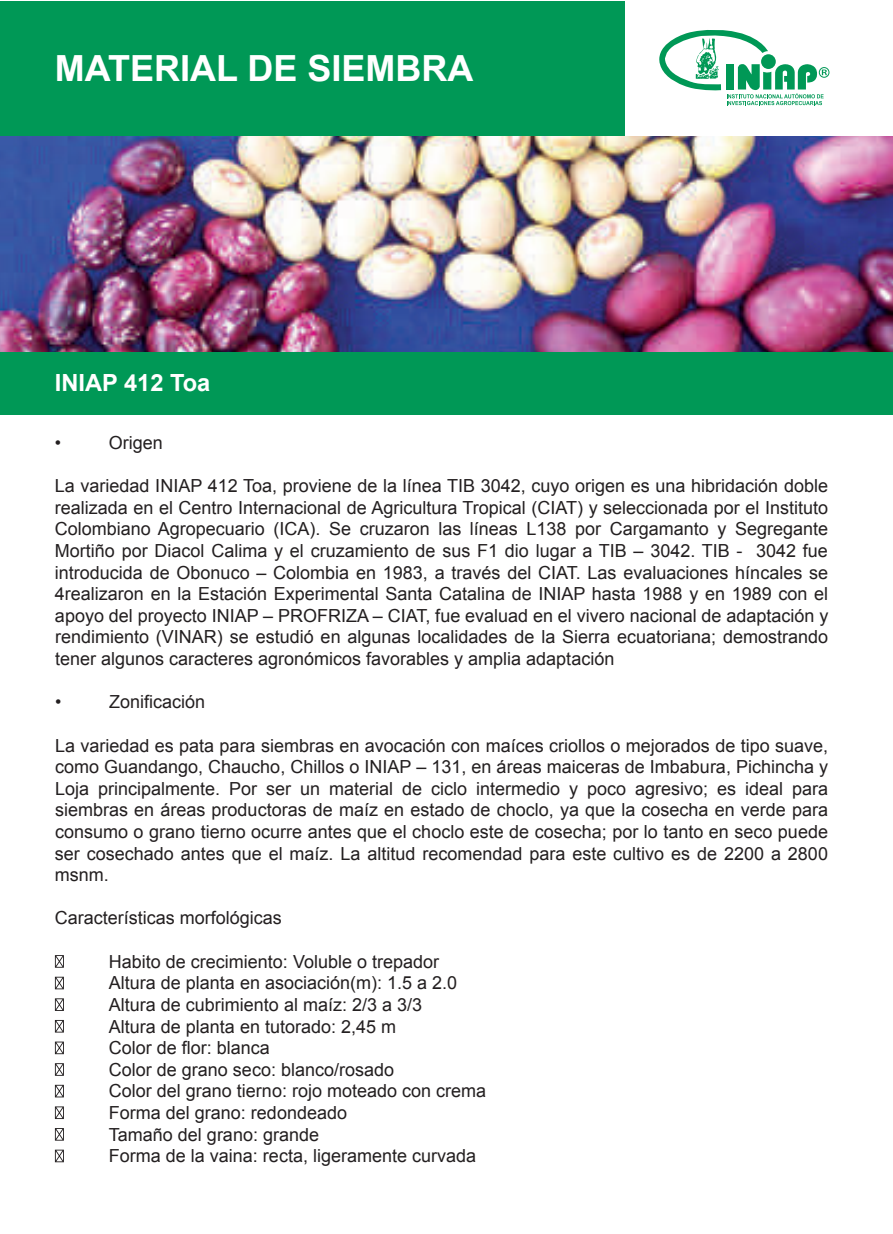
<style>
.page{position:relative;width:893px;height:1234px;background:#fff}
.page>*{position:absolute;margin:0;border:0;box-sizing:border-box;transform-origin:0 0}
.t1{font:700 36px "Arial";color:#fff}
.t2{font:700 23.7px "Arial";color:#fff}
.t3{font:18px/21.6px "Arial";color:#231f20;text-align:justify}
</style>
<div class="page">
<svg style="left:659px;top:30px;width:170px;height:75px"></svg>
<div style="left:0;top:2px;width:624px;height:134px;background:#009856"></div>
<div style="left:0;top:351px;width:892px;height:63px;background:#009856"></div>
<svg style="left:55px;top:955px;width:9px;height:12px"></svg>
<svg style="left:55px;top:976px;width:9px;height:13px"></svg>
<svg style="left:55px;top:998px;width:9px;height:12px"></svg>
<svg style="left:55px;top:1020px;width:9px;height:12px"></svg>
<svg style="left:55px;top:1041px;width:9px;height:12px"></svg>
<svg style="left:55px;top:1063px;width:9px;height:12px"></svg>
<svg style="left:55px;top:1084px;width:9px;height:13px"></svg>
<svg style="left:55px;top:1106px;width:9px;height:12px"></svg>
<svg style="left:55px;top:1128px;width:9px;height:12px"></svg>
<svg style="left:55px;top:1149px;width:9px;height:12px"></svg>
<img style="left:0;top:136px;width:892px;height:215px">
<h1 class="t1" style="left:55px;top:48px;width:420px">MATERIAL DE SIEMBRA</h1>
<h2 class="t2" style="left:55px;top:369px;width:157px">INIAP 412 Toa</h2>
<p class="t3" style="left:55px;top:432px;width:8px">•</p>
<p class="t3" style="left:109px;top:433px;width:56px">Origen</p>
<p class="t3" style="left:55px;top:476px;width:775px">La variedad INIAP 412 Toa, proviene de la línea TIB 3042, cuyo origen es una hibridación doble realizada en el Centro Internacional de Agricultura Tropical (CIAT) y seleccionada por el Instituto Colombiano Agropecuario (ICA). Se cruzaron las líneas L138 por Cargamanto y Segregante Mortiño por Diacol Calima y el cruzamiento de sus F1 dio lugar a TIB – 3042. TIB - 3042 fue introducida de Obonuco – Colombia en 1983, a través del CIAT. Las evaluaciones híncales se 4realizaron en la Estación Experimental Santa Catalina de INIAP hasta 1988 y en 1989 con el apoyo del proyecto INIAP – PROFRIZA – CIAT, fue evaluad en el vivero nacional de adaptación y rendimiento (VINAR) se estudió en algunas localidades de la Sierra ecuatoriana; demostrando tener algunos caracteres agronómicos favorables y amplia adaptación</p>
<p class="t3" style="left:55px;top:691px;width:8px">•</p>
<p class="t3" style="left:109px;top:692px;width:98px">Zonificación</p>
<p class="t3" style="left:55px;top:736px;width:775px">La variedad es pata para siembras en avocación con maíces criollos o mejorados de tipo suave, como Guandango, Chaucho, Chillos o INIAP – 131, en áreas maiceras de Imbabura, Pichincha y Loja principalmente. Por ser un material de ciclo intermedio y poco agresivo; es ideal para siembras en áreas productoras de maíz en estado de choclo, ya que la cosecha en verde para consumo o grano tierno ocurre antes que el choclo este de cosecha; por lo tanto en seco puede ser cosechado antes que el maíz. La altitud recomendad para este cultivo es de 2200 a 2800 msnm.</p>
<p class="t3" style="left:55px;top:908px;width:229px">Características morfológicas</p>
<p class="t3" style="left:109px;top:952px;width:379px;text-align:left">Habito de crecimiento: Voluble o trepador Altura de planta en asociación(m): 1.5 a 2.0<br>Altura de cubrimiento al maíz: 2/3 a 3/3<br>Altura de planta en tutorado: 2,45 m<br>Color de flor: blanca<br>Color de grano seco: blanco/rosado<br>Color del grano tierno: rojo moteado con crema Forma del grano: redondeado<br>Tamaño del grano: grande<br>Forma de la vaina: recta, ligeramente curvada</p>
</div>
